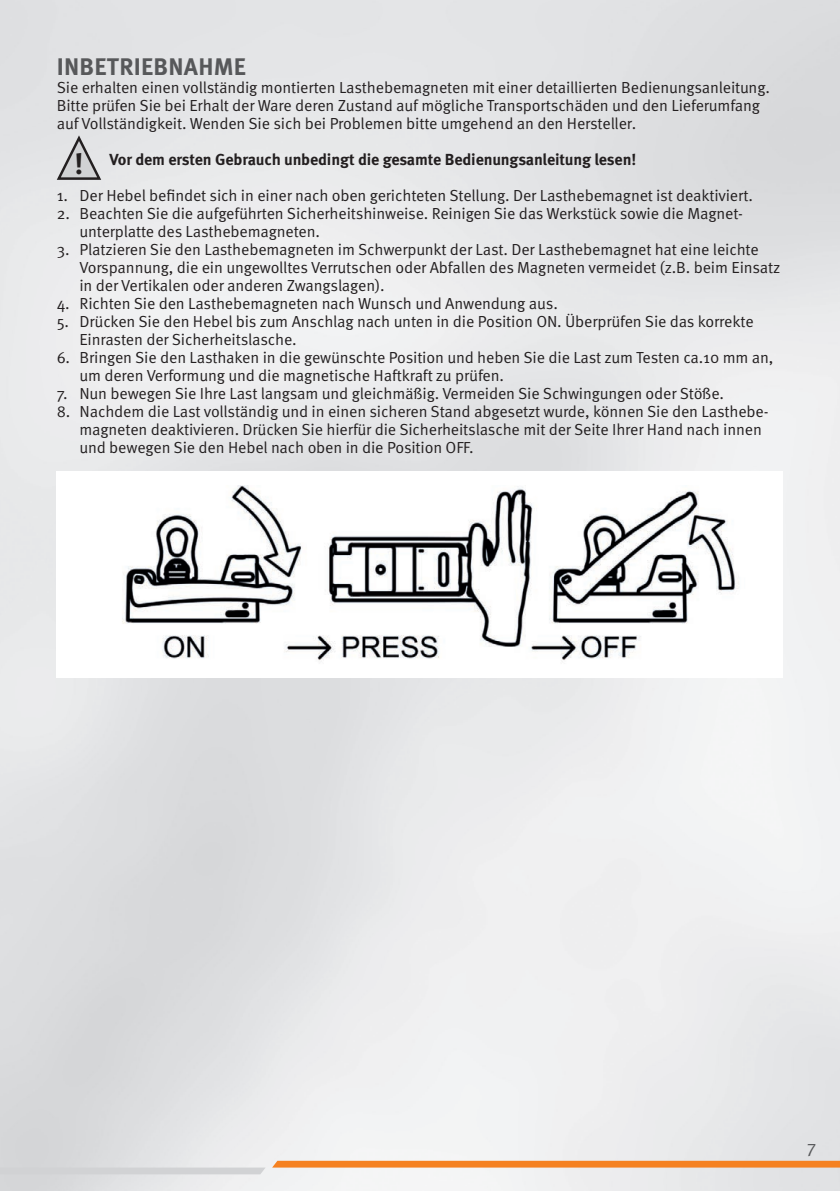
<style>
.page{position:relative;width:840px;height:1191px;background:#fff}
.page>*{position:absolute;margin:0;border:0;box-sizing:border-box;transform-origin:0 0}
.Fließtext{font:700 29.6px "Meta OT";color:#231f20}
.Ü2_12pt_grau{font:700 24px "Meta OT";letter-spacing:.01em;color:#57585a}
.t1{font:18px "Meta OT";color:#57585a}
.Fließtext-2{font:16px/18px "Meta OT";letter-spacing:-.01em;color:#231f20}
.Fließtext-3{font:700 16px "Meta OT";letter-spacing:-.01em;color:#231f20}
</style>
<div class="page">
<svg style="left:272px;top:1160px;width:567px;height:7px;background:#f48d39"></svg>
<svg style="left:0;top:1167px;width:265px;height:7px;background:#d2d3d5"></svg>
<svg style="left:55px;top:135px;width:48px;height:46px;background:#c1c1c3"></svg>
<img style="left:122px;top:485px;width:623px;height:179px">
<p class="Ü2_12pt_grau" style="left:57px;top:52px;width:191px">INBETRIEBNAHME</p>
<p class="Fließtext-2" style="left:57px;top:79px;width:714px">Sie erhalten einen vollständig montierten Lasthebemagneten mit einer detaillierten Bedienungsanleitung.<br>Bitte prüfen Sie bei Erhalt der Ware deren Zustand auf mögliche Transportschäden und den Lieferumfang auf Vollständigkeit. Wenden Sie sich bei Problemen bitte umgehend an den Hersteller.</p>
<p class="Fließtext" style="left:74px;top:146px;width:11px">!</p>
<p class="Fließtext-3" style="left:109px;top:150px;width:528px">Vor dem ersten Gebrauch unbedingt die gesamte Bedienungsanleitung lesen!</p>
<p class="Fließtext-2" style="left:57px;top:187px;width:697px">1. Der Hebel befindet sich in einer nach oben gerichteten Stellung. Der Lasthebemagnet ist deaktiviert.</p>
<p class="Fließtext-2" style="left:79px;top:205px;width:663px;text-indent:-23px">2. Beachten Sie die aufgeführten Sicherheitshinweise. Reinigen Sie das Werkstück sowie die Magnet&shy;unterplatte des Lasthebemagneten.</p>
<p class="Fließtext-2" style="left:79px;top:241px;width:702px;text-indent:-23px">3. Platzieren Sie den Lasthebemagneten im Schwerpunkt der Last. Der Lasthebemagnet hat eine leichte<br>Vorspannung, die ein ungewolltes Verrutschen oder Abfallen des Magneten vermeidet (z.B. beim Einsatz in der Vertikalen oder anderen Zwangslagen).</p>
<p class="Fließtext-2" style="left:57px;top:295px;width:502px">4. Richten Sie den Lasthebemagneten nach Wunsch und Anwendung aus.</p>
<p class="Fließtext-2" style="left:79px;top:313px;width:675px;text-indent:-23px">5. Drücken Sie den Hebel bis zum Anschlag nach unten in die Position ON. Überprüfen Sie das korrekte<br>Einrasten der Sicherheitslasche.</p>
<p class="Fließtext-2" style="left:79px;top:349px;width:695px;text-indent:-23px">6. Bringen Sie den Lasthaken in die gewünschte Position und heben Sie die Last zum Testen ca.10 mm an, um deren Verformung und die magnetische Haftkraft zu prüfen.</p>
<p class="Fließtext-2" style="left:57px;top:385px;width:668px">7. Nun bewegen Sie Ihre Last langsam und gleichmäßig. Vermeiden Sie Schwingungen oder Stöße.</p>
<p class="Fließtext-2" style="left:79px;top:403px;width:690px;text-indent:-23px">8. Nachdem die Last vollständig und in einen sicheren Stand abgesetzt wurde, können Sie den Lasthebe&shy;magneten deaktivieren. Drücken Sie hierfür die Sicherheitslasche mit der Seite Ihrer Hand nach innen und bewegen Sie den Hebel nach oben in die Position OFF.</p>
<p class="t1" style="left:806px;top:1136px;width:11px">7</p>
</div>
